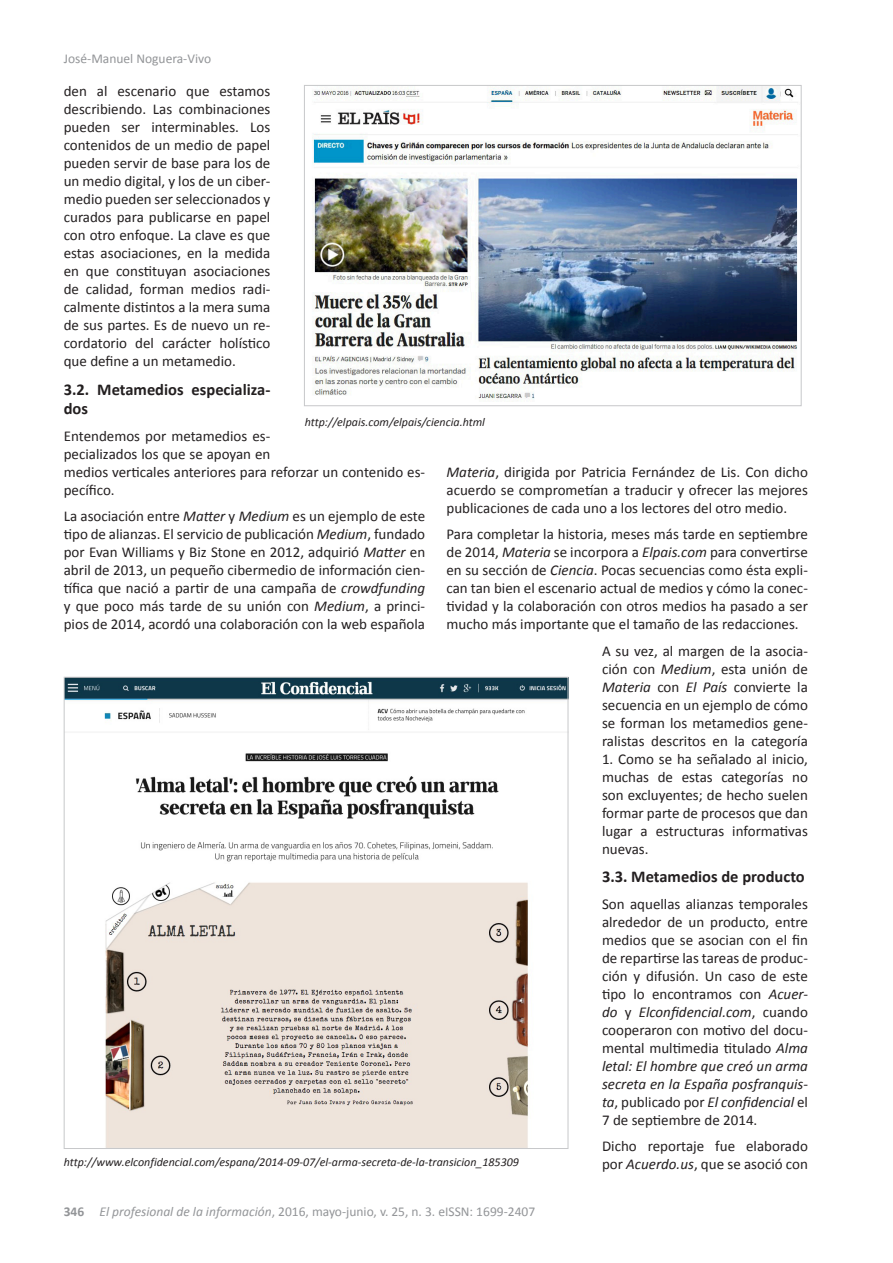
<style>
.page{position:relative;width:893px;height:1263px;background:#fff}
.page>*{position:absolute;margin:0;border:0;box-sizing:border-box;transform-origin:0 0}
._07_Titulo_segundo_t{font:700 16.5px/19.8px "Calibri";color:#231f20}
._0_TEXTO{font:15px/18px "Calibri";color:#231f20;text-align:justify}
.t1{font:13.5px "Calibri";color:#939598}
._09_Figuras_pie{font:italic 12px "Calibri";color:#231f20}
.s1{font-style:italic}
.s2{font-weight:700}
</style>
<div class="page">
<img style="left:312px;top:87px;width:486px;height:313px">
<div style="left:304px;top:85px;width:497px;height:321px;border:1px solid #c7c8ca"></div>
<img style="left:66px;top:679px;width:500px;height:468px">
<p class="t1" style="left:64px;top:50px;width:149px">José-Manuel Noguera-Vivo</p>
<p class="_0_TEXTO" style="left:64px;top:82px;width:208px">den al escenario que estamos describiendo. Las combinaciones pueden ser interminables. Los contenidos de un medio de papel pueden servir de base para los de un medio digital, y los de un ciber&shy;medio pueden ser seleccionados y curados para publicarse en papel con otro enfoque. La clave es que estas asociaciones, en la medida en que constituyan asociaciones de calidad, forman medios radi&shy;calmente distintos a la mera suma de sus partes. Es de nuevo un re&shy;cordatorio del carácter holístico que define a un metamedio.</p>
<p class="_07_Titulo_segundo_t" style="left:64px;top:379px;width:208px">3.2. Metamedios especializa&shy;dos</p>
<p class="_0_TEXTO" style="left:64px;top:427px;width:363px;text-align:left">Entendemos por metamedios es-<br>pecializados los que se apoyan en<br>medios verticales anteriores para reforzar un contenido es&shy;pecífico.</p>
<p class="_0_TEXTO" style="left:64px;top:507px;width:363px">La asociación entre <span class="s1">Matter</span> y <span class="s1">Medium</span> es un ejemplo de este tipo de alianzas. El servicio de publicación <span class="s1">Medium</span>, fundado por Evan Williams y Biz Stone en 2012, adquirió <span class="s1">Matter</span> en abril de 2013, un pequeño cibermedio de información cien&shy;tífica que nació a partir de una campaña de <span class="s1">crowdfunding </span>y que poco más tarde de su unión con <span class="s1">Medium</span>, a princi&shy;pios de 2014, acordó una colaboración con la web española</p>
<p class="_09_Figuras_pie" style="left:305px;top:414px;width:182px">http://elpais.com/elpais/ciencia.html</p>
<p class="_0_TEXTO" style="left:446px;top:463px;width:363px"><span class="s1">Materia</span>, dirigida por Patricia Fernández de Lis. Con dicho acuerdo se comprometían a traducir y ofrecer las mejores publicaciones de cada uno a los lectores del otro medio.</p>
<p class="_0_TEXTO" style="left:446px;top:525px;width:363px">Para completar la historia, meses más tarde en septiembre de 2014, <span class="s1">Materia</span> se incorpora a <span class="s1">Elpais.com</span> para convertirse en su sección de <span class="s1">Ciencia</span>. Pocas secuencias como ésta expli&shy;can tan bien el escenario actual de medios y cómo la conec&shy;tividad y la colaboración con otros medios ha pasado a ser mucho más importante que el tamaño de las redacciones.</p>
<p class="_0_TEXTO" style="left:602px;top:642px;width:207px">A su vez, al margen de la asocia&shy;ción con <span class="s1">Medium</span>, esta unión de <span class="s1">Materia</span> con <span class="s1">El País</span> convierte la secuencia en un ejemplo de cómo se forman los metamedios gene&shy;ralistas descritos en la categoría</p>
<p class="_0_TEXTO" style="left:602px;top:750px;width:207px">1. Como se ha señalado al inicio, muchas de estas categorías no son excluyentes; de hecho suelen formar parte de procesos que dan lugar a estructuras informativas nuevas.</p>
<p class="_07_Titulo_segundo_t" style="left:602px;top:867px;width:204px">3.3. Metamedios de producto</p>
<p class="_0_TEXTO" style="left:602px;top:895px;width:207px">Son aquellas alianzas temporales alrededor de un producto, entre medios que se asocian con el fin de repartirse las tareas de produc&shy;ción y difusión. Un caso de este tipo lo encontramos con <span class="s1">Acuer&shy;do</span> y <span class="s1">Elconfidencial.com</span>, cuando cooperaron con motivo del docu&shy;mental multimedia titulado <span class="s1">Alma letal: El hombre que creó un arma secreta en la España posfranquis&shy;ta</span>, publicado por <span class="s1">El confidencial</span> el 7 de septiembre de 2014.</p>
<p class="_0_TEXTO" style="left:602px;top:1137px;width:207px">Dicho reportaje fue elaborado por <span class="s1">Acuerdo.us</span>, que se asoció con</p>
<p class="_09_Figuras_pie" style="left:64px;top:1154px;width:457px">http://www.elconfidencial.com/espana/2014-09-07/el-arma-secreta-de-la-transicion_185309</p>
<p class="t1" style="left:64px;top:1203px;width:473px"><span class="s2">346</span> <span class="s1">El profesional de la información</span>, 2016, mayo-junio, v. 25, n. 3. eISSN: 1699-2407</p>
</div>
